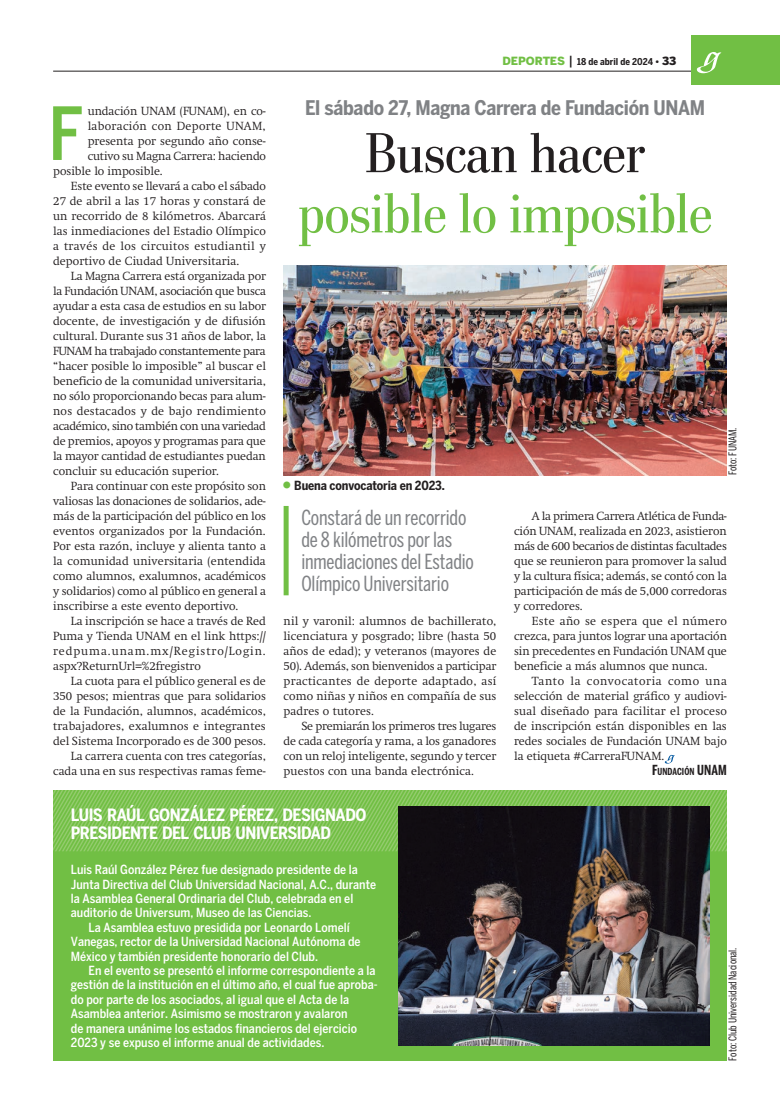
<style>
.page{position:relative;width:780px;height:1117px;background:#fff}
.page>*{position:absolute;margin:0;border:0;box-sizing:border-box;transform-origin:0 0}
.t1{font:500 72.38px "Benton Sans Cond";color:#71bf44}
.t2{font:56.25px "Stilson";color:#71bf44}
.t3{font:56.25px "Stilson";color:#231f20}
.t4{font:20.62px/21.9px "Benton Sans Comp";letter-spacing:-.01em;color:#808285}
.t5{font:700 20px "Benton Sans Cond";letter-spacing:-.015em;color:#808285}
.t6{font:700 16.88px/17.5px "Benton Sans Cond";letter-spacing:-.03em;color:#fff}
.t7{font:500 12.5px "Benton Sans Cond";color:#fff}
.t8{font:700 12.5px "Benton Sans Cond";letter-spacing:-.01em;color:#231f20}
.t9{font:300 11.62px/15px "Swift";color:#231f20;text-align:justify}
.t10{font:300 11.62px "Swift";letter-spacing:-.025em;color:#231f20}
.t11{font:300 11.62px "Swift";letter-spacing:.03em;color:#231f20}
.t12{font:300 11.62px "Swift";letter-spacing:.02em;color:#231f20}
.t13{font:300 11.62px "Swift";letter-spacing:.08em;color:#231f20}
.t14{font:10.62px "Benton Sans Comp";color:#231f20}
.t15{font:700 9.62px "Benton Sans Comp";letter-spacing:.01em;color:#231f20}
.t16{font:700 9.38px "Benton Sans Cond";letter-spacing:.01em;color:#231f20}
.s1{font-family:"Benton Sans";font-weight:900;font-size:11.25px;color:#71bf44}
.s2{font-weight:500;font-size:12.5px}
.s3{font-family:"Benton Sans";font-weight:900}
.s4{font-family:"Benton Sans";font-weight:900;font-size:11.25px}
.s5{font-size:13.75px}
</style>
<div class="page">
<hr style="left:53px;top:71px;width:673px;height:1px;background:#231f20">
<div style="left:691px;top:35px;width:88px;height:50px;background:#71bf44"></div>
<svg style="left:696px;top:52px;width:26px;height:21px"></svg>
<div style="left:283px;top:506px;width:5px;height:89px;background:#71bf44"></div>
<div style="left:53px;top:790px;width:673px;height:270px;background:#71bf44"></div>
<svg style="left:53px;top:790px;width:673px;height:61px"></svg>
<img style="left:399px;top:806px;width:310px;height:238px">
<img style="left:283px;top:265px;width:443px;height:210px">
<svg style="left:664px;top:754px;width:10px;height:9px"></svg>
<h1 class="t1" style="left:48px;top:91px;width:37px">F</h1>
<p class="t9" style="left:88px;top:103px;width:180px">undación UNAM (FUNAM), en co-</p>
<p class="t11" style="left:88px;top:119px;width:179px">laboración con Deporte UNAM,</p>
<p class="t9" style="left:88px;top:133px;width:180px">presenta por segundo año conse-</p>
<p class="t9" style="left:88px;top:148px;width:180px">cutivo su Magna Carrera: haciendo</p>
<p class="t9" style="left:53px;top:163px;width:111px">posible lo imposible.</p>
<p class="t9" style="left:71px;top:178px;width:196px">Este evento se llevará a cabo el sábado</p>
<p class="t9" style="left:53px;top:193px;width:214px">27 de abril a las 17 horas y constará de</p>
<p class="t9" style="left:53px;top:208px;width:214px">un recorrido de 8 kilómetros. Abarcará</p>
<p class="t9" style="left:53px;top:223px;width:214px">las inmediaciones del Estadio Olímpico</p>
<p class="t11" style="left:53px;top:239px;width:214px">a través de los circuitos estudiantil y</p>
<p class="t9" style="left:53px;top:253px;width:188px">deportivo de Ciudad Universitaria.</p>
<p class="t9" style="left:71px;top:268px;width:196px">La Magna Carrera está organizada por</p>
<p class="t9" style="left:53px;top:283px;width:214px">la Fundación UNAM, asociación que busca</p>
<p class="t9" style="left:53px;top:298px;width:214px">ayudar a esta casa de estudios en su labor</p>
<p class="t9" style="left:53px;top:313px;width:214px">docente, de investigación y de difusión</p>
<p class="t9" style="left:53px;top:328px;width:214px">cultural. Durante sus 31 años de labor, la</p>
<p class="t10" style="left:53px;top:344px;width:214px">FUNAM ha trabajado constantemente para</p>
<p class="t9" style="left:53px;top:358px;width:214px">“hacer posible lo imposible” al buscar el</p>
<p class="t9" style="left:53px;top:373px;width:214px">beneficio de la comunidad universitaria,</p>
<p class="t9" style="left:53px;top:388px;width:214px">no sólo proporcionando becas para alum-</p>
<p class="t12" style="left:53px;top:404px;width:214px">nos destacados y de bajo rendimiento</p>
<p class="t10" style="left:53px;top:419px;width:214px">académico, sino también con una variedad</p>
<p class="t9" style="left:53px;top:433px;width:214px">de premios, apoyos y programas para que</p>
<p class="t9" style="left:53px;top:448px;width:214px">la mayor cantidad de estudiantes puedan</p>
<p class="t9" style="left:53px;top:463px;width:167px">concluir su educación superior.</p>
<p class="t9" style="left:71px;top:478px;width:196px">Para continuar con este propósito son</p>
<p class="t9" style="left:53px;top:493px;width:214px">valiosas las donaciones de solidarios, ade-</p>
<p class="t9" style="left:53px;top:508px;width:214px">más de la participación del público en los</p>
<p class="t9" style="left:53px;top:523px;width:214px">eventos organizados por la Fundación.</p>
<p class="t9" style="left:53px;top:538px;width:214px">Por esta razón, incluye y alienta tanto a</p>
<p class="t9" style="left:53px;top:553px;width:214px">la comunidad universitaria (entendida</p>
<p class="t9" style="left:53px;top:568px;width:214px">como alumnos, exalumnos, académicos</p>
<p class="t9" style="left:53px;top:583px;width:214px">y solidarios) como al público en general a</p>
<p class="t9" style="left:53px;top:598px;width:187px">inscribirse a este evento deportivo.</p>
<p class="t9" style="left:71px;top:613px;width:196px">La inscripción se hace a través de Red</p>
<p class="t9" style="left:53px;top:628px;width:214px">Puma y Tienda UNAM en el link https://</p>
<p class="t13" style="left:53px;top:644px;width:214px">redpuma.unam.mx/Registro/Login.</p>
<p class="t9" style="left:53px;top:658px;width:149px">aspx?ReturnUrl=%2fregistro</p>
<p class="t9" style="left:71px;top:673px;width:196px">La cuota para el público general es de</p>
<p class="t9" style="left:53px;top:688px;width:214px">350 pesos; mientras que para solidarios</p>
<p class="t9" style="left:53px;top:703px;width:214px">de la Fundación, alumnos, académicos,</p>
<p class="t9" style="left:53px;top:718px;width:214px">trabajadores, exalumnos e integrantes</p>
<p class="t9" style="left:53px;top:733px;width:214px">del Sistema Incorporado es de 300 pesos.</p>
<p class="t9" style="left:71px;top:748px;width:196px">La carrera cuenta con tres categorías,</p>
<p class="t9" style="left:53px;top:763px;width:214px">cada una en sus respectivas ramas feme-</p>
<p class="t16" style="left:502px;top:56px;width:175px"><span class="s1">DEPORTES</span> <span class="s2">|</span> 18 de abril de 2024 <span class="s3">•</span> <span class="s4">33</span></p>
<h3 class="t5" style="left:305px;top:96px;width:401px">El sábado 27, Magna Carrera de Fundación UNAM</h3>
<h2 class="t3" style="left:365px;top:120px;width:281px">Buscan hacer</h2>
<h2 class="t2" style="left:298px;top:180px;width:415px">posible lo imposible</h2>
<p class="t8" style="left:294px;top:478px;width:152px">Buena convocatoria en 2023.</p>
<p class="t14" style="left:726px;top:475px;width:49px;rotate:-90deg">Foto: FUNAM.</p>
<h3 class="t4" style="left:301px;top:506px;width:174px">Constará de un recorrido de 8 kilómetros por las inmediaciones del Estadio<br>Olímpico Universitario</h3>
<p class="t9" style="left:283px;top:613px;width:214px">nil y varonil: alumnos de bachillerato, licenciatura y posgrado; libre (hasta 50 años de edad); y veteranos (mayores de 50). Además, son bienvenidos a participar practicantes de deporte adaptado, así como niñas y niños en compañía de sus padres o tutores.</p>
<p class="t9" style="left:283px;top:718px;width:214px;text-indent:18px">Se premiarán los primeros tres lugares de cada categoría y rama, a los ganadores con un reloj inteligente, segundo y tercer puestos con una banda electrónica.</p>
<p class="t9" style="left:514px;top:508px;width:214px;text-indent:18px">A la primera Carrera Atlética de Funda&shy;ción UNAM, realizada en 2023, asistieron más de 600 becarios de distintas facultades que se reunieron para promover la salud y la cultura física; además, se contó con la participación de más de 5,000 corredoras y corredores.</p>
<p class="t9" style="left:514px;top:613px;width:214px;text-indent:18px">Este año se espera que el número crezca, para juntos lograr una aportación sin precedentes en Fundación UNAM que beneficie a más alumnos que nunca.</p>
<p class="t9" style="left:514px;top:673px;width:214px;text-indent:18px">Tanto la convocatoria como una selección de material gráfico y audiovi&shy;sual diseñado para facilitar el proceso de inscripción están disponibles en las redes sociales de Fundación UNAM bajo la etiqueta #CarreraFUNAM.</p>
<p class="t15" style="left:652px;top:766px;width:76px"><span class="s5">F</span>UNDACIÓN <span class="s5">UNAM</span></p>
<h3 class="t6" style="left:71px;top:806px;width:297px">LUIS RAÚL GONZÁLEZ PÉREZ, DESIGNADO<br>PRESIDENTE DEL CLUB UNIVERSIDAD</h3>
<p class="t7" style="left:71px;top:862px;width:288px">Luis Raúl González Pérez fue designado presidente de la</p>
<p class="t7" style="left:71px;top:876px;width:307px">Junta Directiva del Club Universidad Nacional, A.C., durante</p>
<p class="t7" style="left:71px;top:890px;width:284px">la Asamblea General Ordinaria del Club, celebrada en el</p>
<p class="t7" style="left:71px;top:905px;width:242px">auditorio de Universum, Museo de las Ciencias.</p>
<p class="t7" style="left:89px;top:919px;width:262px">La Asamblea estuvo presidida por Leonardo Lomelí</p>
<p class="t7" style="left:71px;top:934px;width:291px">Vanegas, rector de la Universidad Nacional Autónoma de</p>
<p class="t7" style="left:71px;top:948px;width:249px">México y también presidente honorario del Club.</p>
<p class="t7" style="left:89px;top:962px;width:288px">En el evento se presentó el informe correspondiente a la</p>
<p class="t7" style="left:71px;top:977px;width:308px">gestión de la institución en el último año, el cual fue aproba-</p>
<p class="t7" style="left:71px;top:991px;width:280px">do por parte de los asociados, al igual que el Acta de la</p>
<p class="t7" style="left:71px;top:1005px;width:278px">Asamblea anterior. Asimismo se mostraron y avalaron</p>
<p class="t7" style="left:71px;top:1020px;width:288px">de manera unánime los estados financieros del ejercicio</p>
<p class="t7" style="left:71px;top:1034px;width:255px">2023 y se expuso el informe anual de actividades.</p>
<p class="t14" style="left:726px;top:1060px;width:115px;rotate:-90deg">Foto: Club Universidad Nacional.</p>
</div>
